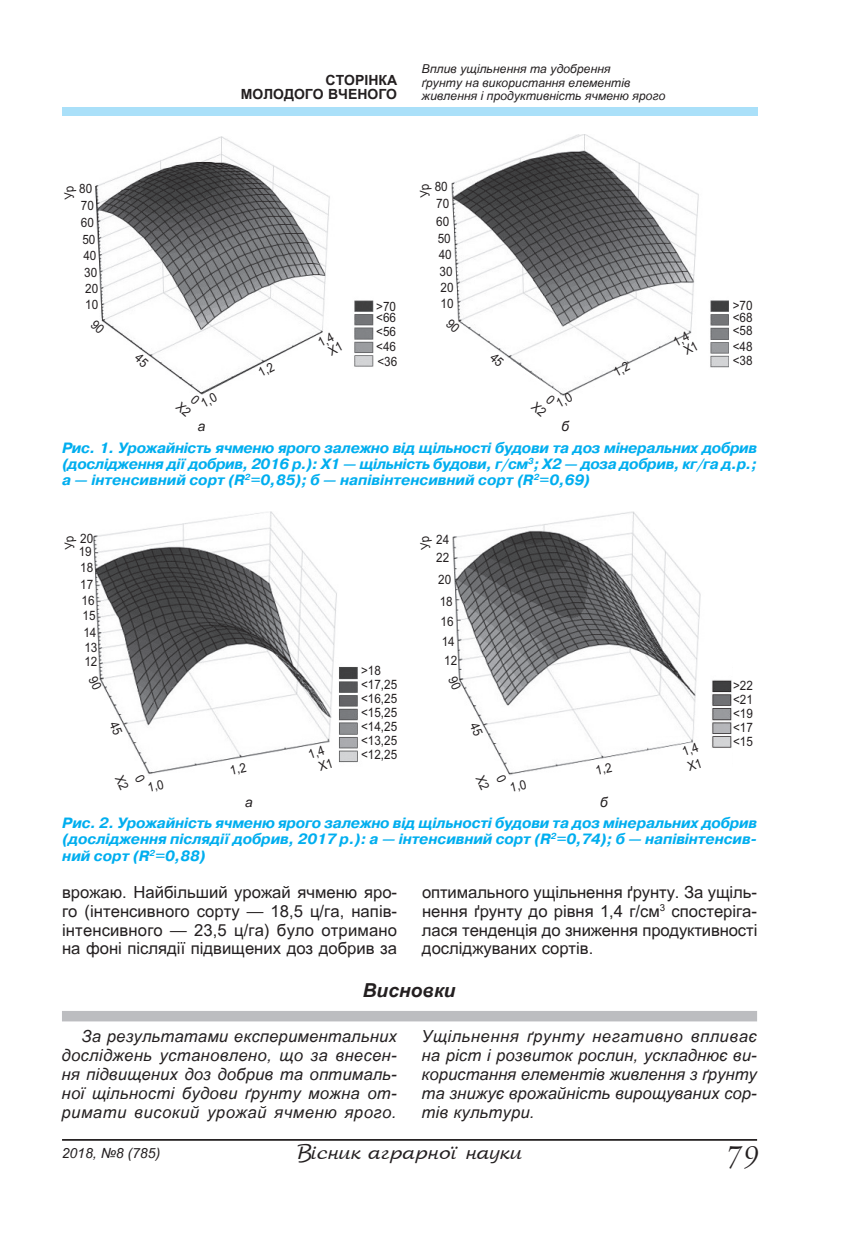
<style>
.page{position:relative;width:844px;height:1241px;background:#fff}
.page>*{position:absolute;margin:0;border:0;box-sizing:border-box;transform-origin:0 0}
.t1{font:italic 31.5px "Lazurski C";color:#231f20}
.t2{font:21px "AS Arbat";color:#231f20}
.t3{font:italic 700 19.25px "Visnyk";color:#231f20}
.t4{font:italic 16.62px/18.9px "Visnyk";letter-spacing:.015em;color:#231f20;text-align:justify}
.t5{font:16.62px/18.9px "Visnyk";color:#231f20;text-align:justify}
.t6{font:italic 700 14.88px/16.4px "Pragmatica C";letter-spacing:-.005em;color:#00aeef;text-align:justify}
.t7{font:700 14px/14px "Visnyk";color:#231f20;text-align:right}
.t8{font:italic 14px "Visnyk";color:#231f20}
.t9{font:12.95px/12.2px "Visnyk";color:#231f20;text-align:center;scale:.9 1}
.t10{font:12.78px "Visnyk";color:#231f20;scale:.91 1}
.t11{font:italic 12.25px/13.5px "Visnyk";color:#231f20}
</style>
<div class="page">
<div style="left:62px;top:108px;width:694px;height:8px;background:#aae0f9"></div>
<hr style="left:62px;top:1138px;width:694px;height:2px;background:#231f20">
<img style="left:95px;top:136px;width:278px;height:256px">
<img style="left:451px;top:134px;width:277px;height:257px">
<img style="left:93px;top:511px;width:265px;height:262px">
<img style="left:452px;top:511px;width:279px;height:262px">
<div style="left:62px;top:1010px;width:694px;height:11px;background:#bcbdc0"></div>
<svg style="left:258px;top:362px;width:17px;height:14px"></svg>
<svg style="left:95px;top:319px;width:10px;height:15px"></svg>
<svg style="left:134px;top:352px;width:15px;height:15px"></svg>
<svg style="left:198px;top:392px;width:8px;height:3px"></svg>
<svg style="left:613px;top:361px;width:17px;height:15px"></svg>
<svg style="left:451px;top:318px;width:9px;height:15px"></svg>
<svg style="left:489px;top:352px;width:84px;height:44px"></svg>
<svg style="left:230px;top:762px;width:16px;height:11px"></svg>
<svg style="left:308px;top:745px;width:24px;height:25px"></svg>
<svg style="left:93px;top:675px;width:9px;height:15px"></svg>
<svg style="left:109px;top:720px;width:13px;height:15px"></svg>
<svg style="left:596px;top:762px;width:16px;height:11px"></svg>
<svg style="left:682px;top:742px;width:18px;height:28px"></svg>
<svg style="left:452px;top:676px;width:9px;height:14px"></svg>
<svg style="left:469px;top:721px;width:14px;height:15px"></svg>
<svg style="left:508px;top:773px;width:10px;height:2px"></svg>
<p class="t7" style="left:241px;top:73px;width:158px">Сторінка молодого вченого</p>
<p class="t11" style="left:422px;top:63px;width:245px">Вплив ущільнення та удобрення<br>ґрунту на використання елементів живлення і продуктивність ячменю ярого</p>
<p class="t10" style="left:79px;top:181px;width:16px">80</p>
<p class="t9" style="left:434px;top:180px;width:16px">80</p>
<p class="t10" style="left:81px;top:198px;width:16px">70</p>
<p class="t9" style="left:436px;top:197px;width:16px">70</p>
<p class="t10" style="left:81px;top:215px;width:16px">60</p>
<p class="t9" style="left:436px;top:215px;width:16px">60</p>
<p class="t10" style="left:82px;top:232px;width:16px">50</p>
<p class="t9" style="left:437px;top:232px;width:16px">50</p>
<p class="t10" style="left:83px;top:248px;width:16px">40</p>
<p class="t9" style="left:438px;top:248px;width:16px">40</p>
<p class="t10" style="left:84px;top:266px;width:16px">30</p>
<p class="t9" style="left:439px;top:265px;width:16px">30</p>
<p class="t10" style="left:85px;top:281px;width:16px">20</p>
<p class="t9" style="left:440px;top:281px;width:16px">20</p>
<p class="t10" style="left:85px;top:297px;width:16px">10</p>
<p class="t10" style="left:376px;top:299px;width:23px">&gt;70</p>
<p class="t10" style="left:376px;top:310px;width:23px">&lt;66</p>
<p class="t9" style="left:440px;top:297px;width:16px">10</p>
<p class="t9" style="left:732px;top:299px;width:23px">&gt;70</p>
<p class="t9" style="left:732px;top:311px;width:23px">&lt;68</p>
<p class="t9" style="left:316px;top:338px;width:24px;rotate:-27deg">1,4<br>X1</p>
<p class="t10" style="left:376px;top:324px;width:23px">&lt;56</p>
<p class="t10" style="left:376px;top:339px;width:23px">&lt;46</p>
<p class="t10" style="left:377px;top:354px;width:23px">&lt;36</p>
<p class="t9" style="left:671px;top:337px;width:23px;rotate:-28deg">1,4<br>X1</p>
<p class="t9" style="left:732px;top:324px;width:23px">&lt;58</p>
<p class="t9" style="left:732px;top:340px;width:23px">&lt;48</p>
<p class="t9" style="left:732px;top:354px;width:23px">&lt;38</p>
<p class="t8" style="left:198px;top:419px;width:9px">а</p>
<p class="t8" style="left:561px;top:419px;width:9px">б</p>
<p class="t6" style="left:62px;top:439px;width:696px">Рис. 1. Урожайність ячменю ярого залежно від щільності будови та доз мінеральних добрив (дослідження дії добрив, 2016 р.): Х1 — щільність будови, г/см<sup>3</sup>; Х2 — доза добрив, кг/га д.р.; а — інтенсивний сорт (R<sup>2</sup>=0,85); б — напівінтенсивний сорт (R<sup>2</sup>=0,69)</p>
<p class="t9" style="left:80px;top:532px;width:16px">20</p>
<p class="t9" style="left:79px;top:545px;width:16px">19</p>
<p class="t9" style="left:80px;top:561px;width:16px">18</p>
<p class="t9" style="left:80px;top:578px;width:16px">17</p>
<p class="t9" style="left:82px;top:594px;width:16px">16</p>
<p class="t9" style="left:83px;top:609px;width:16px">15</p>
<p class="t9" style="left:83px;top:625px;width:16px">14</p>
<p class="t9" style="left:84px;top:640px;width:16px">13</p>
<p class="t9" style="left:84px;top:655px;width:16px">12</p>
<p class="t9" style="left:361px;top:664px;width:23px">&gt;18</p>
<p class="t9" style="left:361px;top:678px;width:41px">&lt;17,25</p>
<p class="t9" style="left:361px;top:692px;width:41px">&lt;16,25</p>
<p class="t9" style="left:361px;top:706px;width:41px">&lt;15,25</p>
<p class="t9" style="left:361px;top:720px;width:41px">&lt;14,25</p>
<p class="t9" style="left:361px;top:733px;width:41px;line-height:14px;text-align:left">&lt;13,25 &lt;12,25</p>
<p class="t9" style="left:436px;top:531px;width:16px;line-height:17.5px;text-align:left">24<br>22</p>
<p class="t9" style="left:438px;top:573px;width:16px">20</p>
<p class="t9" style="left:439px;top:594px;width:16px">18</p>
<p class="t9" style="left:440px;top:615px;width:16px">16</p>
<p class="t9" style="left:441px;top:635px;width:16px">14</p>
<p class="t9" style="left:444px;top:654px;width:16px">12</p>
<p class="t9" style="left:732px;top:679px;width:23px">&gt;22</p>
<p class="t9" style="left:732px;top:693px;width:23px">&lt;21</p>
<p class="t9" style="left:732px;top:707px;width:23px">&lt;19</p>
<p class="t9" style="left:732px;top:721px;width:23px">&lt;17</p>
<p class="t9" style="left:732px;top:735px;width:23px">&lt;15</p>
<p class="t8" style="left:245px;top:794px;width:9px">а</p>
<p class="t8" style="left:600px;top:794px;width:9px">б</p>
<p class="t6" style="left:62px;top:814px;width:696px">Рис. 2. Урожайність ячменю ярого залежно від щільності будови та доз мінеральних добрив (дослідження післядії добрив, 2017 р.): а — інтенсивний сорт (R<sup>2</sup>=0,74); б — напівінтенсив&shy;ний сорт (R<sup>2</sup>=0,88)</p>
<p class="t5" style="left:62px;top:882px;width:336px">врожаю. Найбільший урожай ячменю яро&shy;го (інтенсивного сорту — 18,5 ц/га, напів&shy;інтенсивного — 23,5 ц/га) було отримано на фоні післядії підвищених доз добрив за</p>
<p class="t5" style="left:422px;top:882px;width:337px">оптимального ущільнення ґрунту. За ущіль&shy;нення ґрунту до рівня 1,4 г/см<sup>3</sup> спостеріга&shy;лася тенденція до зниження продуктивності досліджуваних сортів.</p>
<p class="t3" style="left:363px;top:979px;width:94px">Висновки</p>
<p class="t4" style="left:62px;top:1027px;width:336px;text-indent:20px">За результатами експериментальних досліджень установлено, що за внесен&shy;ня підвищених доз добрив та оптималь&shy;ної щільності будови ґрунту можна от&shy;римати високий урожай ячменю ярого.</p>
<p class="t4" style="left:422px;top:1027px;width:337px">Ущільнення ґрунту негативно впливає на ріст і розвиток рослин, ускладнює ви&shy;користання елементів живлення з ґрунту та знижує врожайність вирощуваних сор&shy;тів культури.</p>
<p class="t8" style="left:62px;top:1145px;width:100px">2018, №8 (785)</p>
<h2 class="t2" style="left:297px;top:1138px;width:226px">Вісник аграрної науки</h2>
<h1 class="t1" style="left:723px;top:1136px;width:35px">79</h1>
</div>
